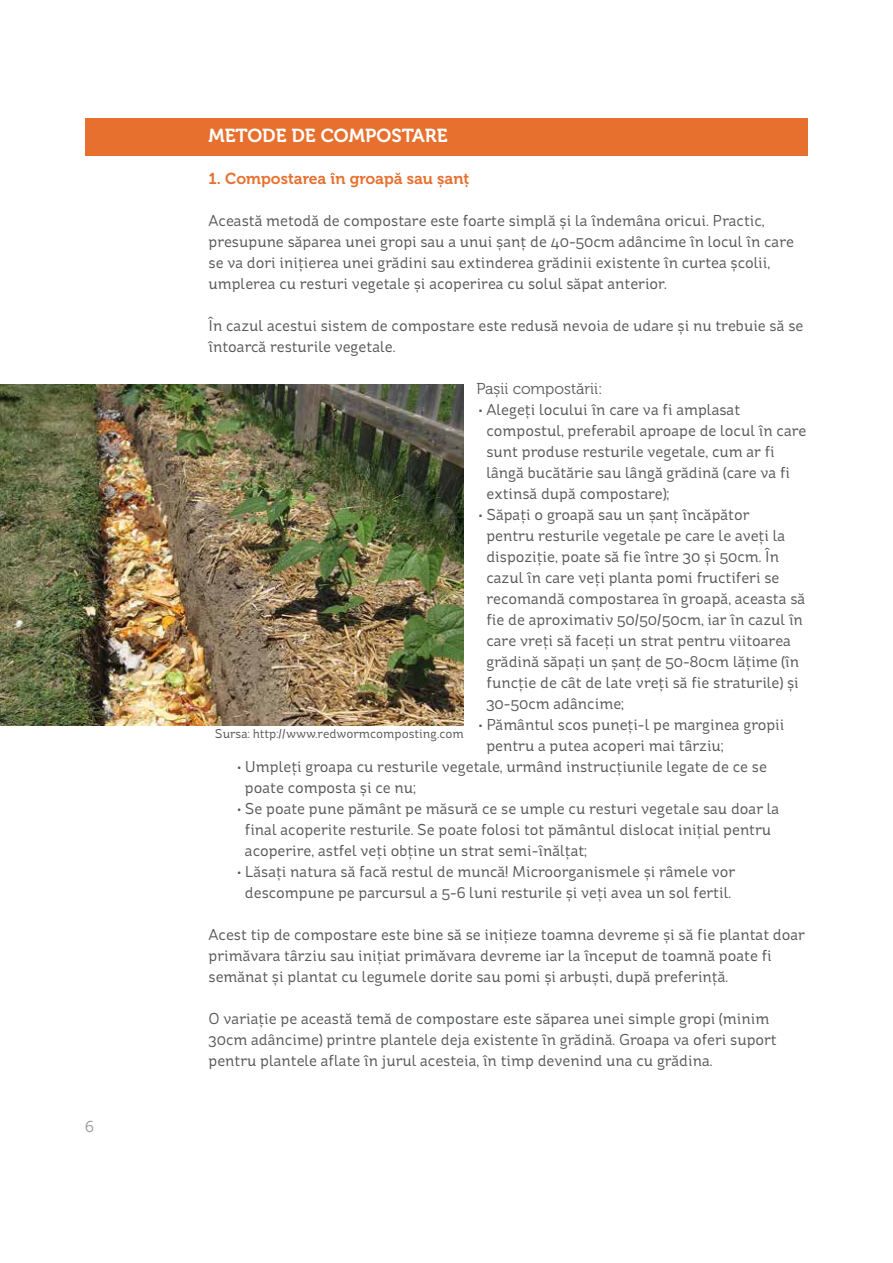
<style>
.page{position:relative;width:893px;height:1263px;background:#fff}
.page>*{position:absolute;margin:0;border:0;box-sizing:border-box;transform-origin:0 0}
.t1{font:18.75px "Museo 700";color:#fff}
.t2{font:15.75px/21px "St Ryde";color:#58595b}
.t3{font:15.75px "Museo 700";color:#e8702f}
.t4{font:15.75px "Museo 300";color:#58595b}
.t5{font:15.75px "Museo 300";color:#939598}
.t6{font:12.75px "St Ryde";color:#58595b}
</style>
<div class="page">
<div style="left:85px;top:118px;width:723px;height:38px;background:#e8702f"></div>
<img style="left:0;top:385px;width:464px;height:340px">
<p class="t5" style="left:85px;top:1118px;width:10px">6</p>
<p class="t1" style="left:209px;top:125px;width:241px">Metode de compostare</p>
<p class="t3" style="left:209px;top:169px;width:262px">1. Compostarea în groapă sau șanț</p>
<p class="t2" style="left:209px;top:210px;width:587px">Această metodă de compostare este foarte simplă și la îndemâna oricui. Practic, presupune săparea unei gropi sau a unui șanț de 40-50cm adâncime în locul în care se va dori inițierea unei grădini sau extinderea grădinii existente în curtea școlii, umplerea cu resturi vegetale și acoperirea cu solul săpat anterior.</p>
<p class="t2" style="left:209px;top:315px;width:596px">În cazul acestui sistem de compostare este redusă nevoia de udare și nu trebuie să se întoarcă resturile vegetale.</p>
<p class="t4" style="left:476px;top:380px;width:128px">Pașii compostării:</p>
<p class="t2" style="left:486px;top:399px;width:321px;text-indent:-8px">• Alegeți locului în care va fi amplasat compostul, preferabil aproape de locul în care sunt produse resturile vegetale, cum ar fi lângă bucătărie sau lângă grădină (care va fi extinsă după compostare);</p>
<p class="t2" style="left:486px;top:504px;width:320px;text-indent:-8px">• Săpați o groapă sau un șanț încăpător<br>pentru resturile vegetale pe care le aveți la dispoziție, poate să fie între 30 și 50cm. În cazul în care veți planta pomi fructiferi se recomandă compostarea în groapă, aceasta să fie de aproximativ 50/50/50cm, iar în cazul în care vreți să faceți un strat pentru viitoarea grădină săpați un șanț de 50-80cm lățime (în funcție de cât de late vreți să fie straturile) și 30-50cm adâncime;</p>
<p class="t2" style="left:486px;top:714px;width:299px;text-indent:-8px">• Pământul scos puneți-l pe marginea gropii pentru a putea acoperi mai târziu;</p>
<p class="t2" style="left:245px;top:756px;width:524px;text-indent:-8px">• Umpleți groapa cu resturile vegetale, urmând instrucțiunile legate de ce se poate composta și ce nu;</p>
<p class="t2" style="left:245px;top:798px;width:536px;text-indent:-8px">• Se poate pune pământ pe măsură ce se umple cu resturi vegetale sau doar la final acoperite resturile. Se poate folosi tot pământul dislocat inițial pentru acoperire, astfel veți obține un strat semi-înălțat;</p>
<p class="t2" style="left:237px;top:861px;width:500px;text-align:center">• Lăsați natura să facă restul de muncă! Microorganismele și râmele vor descompune pe parcursul a 5-6 luni resturile și veți avea un sol fertil.</p>
<p class="t2" style="left:209px;top:924px;width:598px">Acest tip de compostare este bine să se inițieze toamna devreme și să fie plantat doar primăvara târziu sau inițiat primăvara devreme iar la început de toamnă poate fi semănat și plantat cu legumele dorite sau pomi și arbuști, după preferință.</p>
<p class="t2" style="left:209px;top:1008px;width:570px">O variație pe această temă de compostare este săparea unei simple gropi (minim<br>30cm adâncime) printre plantele deja existente în grădină. Groapa va oferi suport pentru plantele aflate în jurul acesteia, în timp devenind una cu grădina.</p>
<p class="t6" style="left:215px;top:726px;width:250px">Sursa: http://www.redwormcomposting.com</p>
</div>
